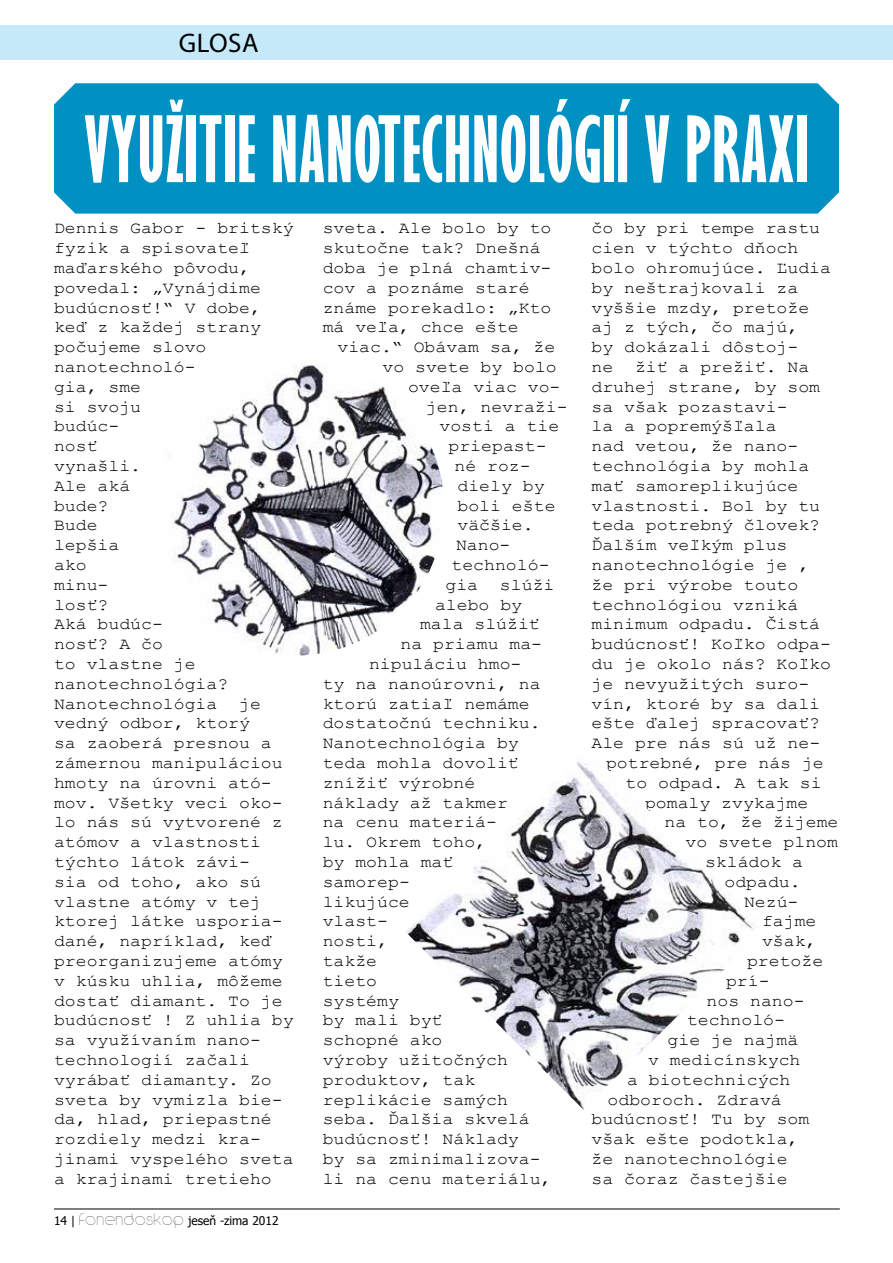
<style>
.page{position:relative;width:893px;height:1263px;background:#fff}
.page>*{position:absolute;margin:0;border:0;box-sizing:border-box;transform-origin:0 0}
.t1{font:700 extra-condensed 84px "Gill Sans";letter-spacing:.01em;color:#fff}
.t2{font:27px "Myriad Pro";color:#000}
.t3{font:16.5px/19.8px "Courier New";color:#000;scale:1.1 1}
.t4{font:12px "Tahoma";color:#000}
.s1{font-family:"Circle D";font-size:18px}
</style>
<div class="page">
<hr style="left:54px;top:1209px;width:786px;height:1px;background:#000">
<div style="left:0;top:26px;width:893px;height:34px;background:#c5e9f8"></div>
<div style="left:54px;top:83px;width:785px;height:131px;background:#0090c1"></div>
<img style="left:172px;top:364px;width:271px;height:292px">
<img style="left:405px;top:761px;width:349px;height:349px">
<h2 class="t2" style="left:179px;top:26px;width:34px">GLOSA</h2>
<h1 class="t1" style="left:84px;top:98px;width:725px">VYUŽITIE NANOTECHNOLÓGIÍ V PRAXI</h1>
<p class="t3" style="left:54px;top:218px;width:219px">Dennis Gabor - britský fyzik a spisovateľ maďarského pôvodu, povedal: „Vynájdime budúcnosť!“ V dobe, keď z každej strany počujeme slovo nanotechnoló-<br>gia, sme<br>si svoju<br>budúc-<br>nosť<br>vynašli.<br>Ale aká<br>bude?<br>Bude<br>lepšia<br>ako<br>minu-<br>losť?<br>Aká budúc-<br>nosť? A čo<br>to vlastne je nanotechnológia?<br>Nanotechnológia</p>
<p class="t3" style="left:54px;top:693px;width:219px;text-indent:185px">je vedný odbor, ktorý<br>sa zaoberá presnou a zámernou manipuláciou hmoty na úrovni ató&shy;mov. Všetky veci oko&shy;lo nás sú vytvorené z atómov a vlastnosti týchto látok závi-<br>sia od toho, ako sú vlastne atómy v tej ktorej látke usporia&shy;dané, napríklad, keď preorganizujeme atómy v kúsku uhlia, môžeme dostať diamant. To je budúcnosť ! Z uhlia by sa využívaním nano&shy;technologií začali vyrábať diamanty. Zo sveta by vymizla bie&shy;da, hlad, priepastné rozdiely medzi kra&shy;jinami vyspelého sveta a krajinami tretieho</p>
<p class="t4" style="left:54px;top:1212px;width:226px">14 | <span class="s1">fonendoskop</span> jeseň -zima 2012</p>
<p class="t3" style="left:323px;top:218px;width:209px">sveta. Ale bolo by to skutočne tak? Dnešná doba je plná chamtiv&shy;cov a poznáme staré známe porekadlo: „Kto má veľa, chce ešte</p>
<p class="t3" style="left:337px;top:337px;width:200px">viac.“ Obávam sa, že</p>
<p class="t3" style="left:382px;top:356px;width:160px">vo svete by bolo</p>
<p class="t3" style="left:408px;top:376px;width:140px">oveľa viac vo-</p>
<p class="t3" style="left:426px;top:396px;width:130px">jen, nevraži-</p>
<p class="t3" style="left:440px;top:416px;width:110px">vosti a tie</p>
<p class="t3" style="left:449px;top:436px;width:91px">priepast-</p>
<p class="t3" style="left:454px;top:455px;width:71px">né roz-</p>
<p class="t3" style="left:458px;top:475px;width:81px">diely by</p>
<p class="t3" style="left:458px;top:495px;width:91px">boli ešte</p>
<p class="t3" style="left:458px;top:515px;width:71px">väčšie.</p>
<p class="t3" style="left:456px;top:535px;width:51px">Nano-</p>
<p class="t3" style="left:452px;top:554px;width:91px">technoló-</p>
<p class="t3" style="left:446px;top:574px;width:31px">gia</p>
<p class="t3" style="left:500px;top:574px;width:51px">slúži</p>
<p class="t3" style="left:435px;top:594px;width:81px">alebo by</p>
<p class="t3" style="left:420px;top:614px;width:110px">mala slúžiť</p>
<p class="t3" style="left:401px;top:634px;width:130px">na priamu ma-</p>
<p class="t3" style="left:369px;top:653px;width:140px">nipuláciu hmo-</p>
<p class="t3" style="left:323px;top:673px;width:200px">ty na nanoúrovni, na</p>
<p class="t3" style="left:323px;top:693px;width:190px">ktorú zatiaľ nemáme</p>
<p class="t3" style="left:323px;top:713px;width:200px">dostatočnú techniku.</p>
<p class="t3" style="left:323px;top:733px;width:180px">Nanotechnológia by</p>
<p class="t3" style="left:323px;top:752px;width:180px">teda mohla dovoliť</p>
<p class="t3" style="left:323px;top:772px;width:140px">znížiť výrobné</p>
<p class="t3" style="left:323px;top:792px;width:170px">náklady až takmer</p>
<p class="t3" style="left:323px;top:812px;width:160px">na cenu materiá-</p>
<p class="t3" style="left:323px;top:832px;width:150px">lu. Okrem toho,</p>
<p class="t3" style="left:323px;top:851px;width:120px">by mohla mať</p>
<p class="t3" style="left:323px;top:871px;width:81px">samorep-</p>
<p class="t3" style="left:323px;top:891px;width:81px">likujúce</p>
<p class="t3" style="left:323px;top:911px;width:61px">vlast-</p>
<p class="t3" style="left:323px;top:931px;width:61px">nosti,</p>
<p class="t3" style="left:323px;top:950px;width:51px">takže</p>
<p class="t3" style="left:323px;top:970px;width:51px">tieto</p>
<p class="t3" style="left:323px;top:990px;width:71px">systémy</p>
<p class="t3" style="left:323px;top:1010px;width:110px">by mali byť</p>
<p class="t3" style="left:323px;top:1030px;width:110px">schopné ako</p>
<p class="t3" style="left:323px;top:1049px;width:170px">výroby užitočných</p>
<p class="t3" style="left:323px;top:1069px;width:140px">produktov, tak</p>
<p class="t3" style="left:323px;top:1089px;width:170px">replikácie samých</p>
<p class="t3" style="left:323px;top:1109px;width:190px">seba. Ďalšia skvelá</p>
<p class="t3" style="left:323px;top:1129px;width:180px">budúcnosť! Náklady</p>
<p class="t3" style="left:323px;top:1148px;width:200px">by sa zminimalizova-</p>
<p class="t3" style="left:323px;top:1168px;width:209px">li na cenu materiálu,</p>
<p class="t3" style="left:591px;top:218px;width:219px">čo by pri tempe rastu cien v týchto dňoch bolo ohromujúce. Ľudia by neštrajkovali za vyššie mzdy, pretože aj z tých, čo majú,<br>by dokázali dôstoj-<br>ne</p>
<p class="t3" style="left:635px;top:356px;width:160px">žiť a prežiť. Na</p>
<p class="t3" style="left:591px;top:376px;width:209px">druhej strane, by som</p>
<p class="t3" style="left:591px;top:396px;width:180px">sa však pozastavi-</p>
<p class="t3" style="left:591px;top:416px;width:170px">la a popremýšľala</p>
<p class="t3" style="left:591px;top:436px;width:190px">nad vetou, že nano-</p>
<p class="t3" style="left:591px;top:455px;width:200px">technológia by mohla</p>
<p class="t3" style="left:591px;top:475px;width:190px">mať samoreplikujúce</p>
<p class="t3" style="left:591px;top:495px;width:209px">vlastnosti. Bol by tu</p>
<p class="t3" style="left:591px;top:515px;width:209px">teda potrebný človek?</p>
<p class="t3" style="left:591px;top:535px;width:180px">Ďalším veľkým plus</p>
<p class="t3" style="left:591px;top:554px;width:200px">nanotechnológie je ,</p>
<p class="t3" style="left:591px;top:574px;width:190px">že pri výrobe touto</p>
<p class="t3" style="left:591px;top:594px;width:190px">technológiou vzniká</p>
<p class="t3" style="left:591px;top:614px;width:209px">minimum odpadu. Čistá</p>
<p class="t3" style="left:591px;top:634px;width:219px">budúcnosť! Koľko odpa-</p>
<p class="t3" style="left:591px;top:653px;width:219px">du je okolo nás? Koľko</p>
<p class="t3" style="left:591px;top:673px;width:200px">je nevyužitých suro-</p>
<p class="t3" style="left:591px;top:693px;width:209px">vín, ktoré by sa dali</p>
<p class="t3" style="left:591px;top:713px;width:209px">ešte ďalej spracovať?</p>
<p class="t3" style="left:591px;top:733px;width:209px">Ale pre nás sú už ne-</p>
<p class="t3" style="left:606px;top:752px;width:200px">potrebné, pre nás je</p>
<p class="t3" style="left:625px;top:772px;width:180px">to odpad. A tak si</p>
<p class="t3" style="left:645px;top:792px;width:150px">pomaly zvykajme</p>
<p class="t3" style="left:664px;top:812px;width:160px">na to, že žijeme</p>
<p class="t3" style="left:685px;top:832px;width:140px">vo svete plnom</p>
<p class="t3" style="left:705px;top:851px;width:91px">skládok a</p>
<p class="t3" style="left:724px;top:871px;width:71px">odpadu.</p>
<p class="t3" style="left:744px;top:891px;width:51px">Nezú-</p>
<p class="t3" style="left:762px;top:911px;width:51px">fajme</p>
<p class="t3" style="left:762px;top:931px;width:51px">však,</p>
<p class="t3" style="left:747px;top:950px;width:71px">pretože</p>
<p class="t3" style="left:726px;top:970px;width:41px">prí-</p>
<p class="t3" style="left:706px;top:990px;width:91px">nos nano-</p>
<p class="t3" style="left:687px;top:1010px;width:91px">technoló-</p>
<p class="t3" style="left:668px;top:1030px;width:120px">gie je najmä</p>
<p class="t3" style="left:648px;top:1049px;width:140px">v medicínskych</p>
<p class="t3" style="left:627px;top:1069px;width:150px">a biotechnicých</p>
<p class="t3" style="left:608px;top:1089px;width:160px">odboroch. Zdravá</p>
<p class="t3" style="left:591px;top:1109px;width:200px">budúcnosť! Tu by som</p>
<p class="t3" style="left:591px;top:1129px;width:190px">však ešte podotkla,</p>
<p class="t3" style="left:591px;top:1148px;width:180px">že nanotechnológie</p>
<p class="t3" style="left:591px;top:1168px;width:180px">sa čoraz častejšie</p>
</div>
